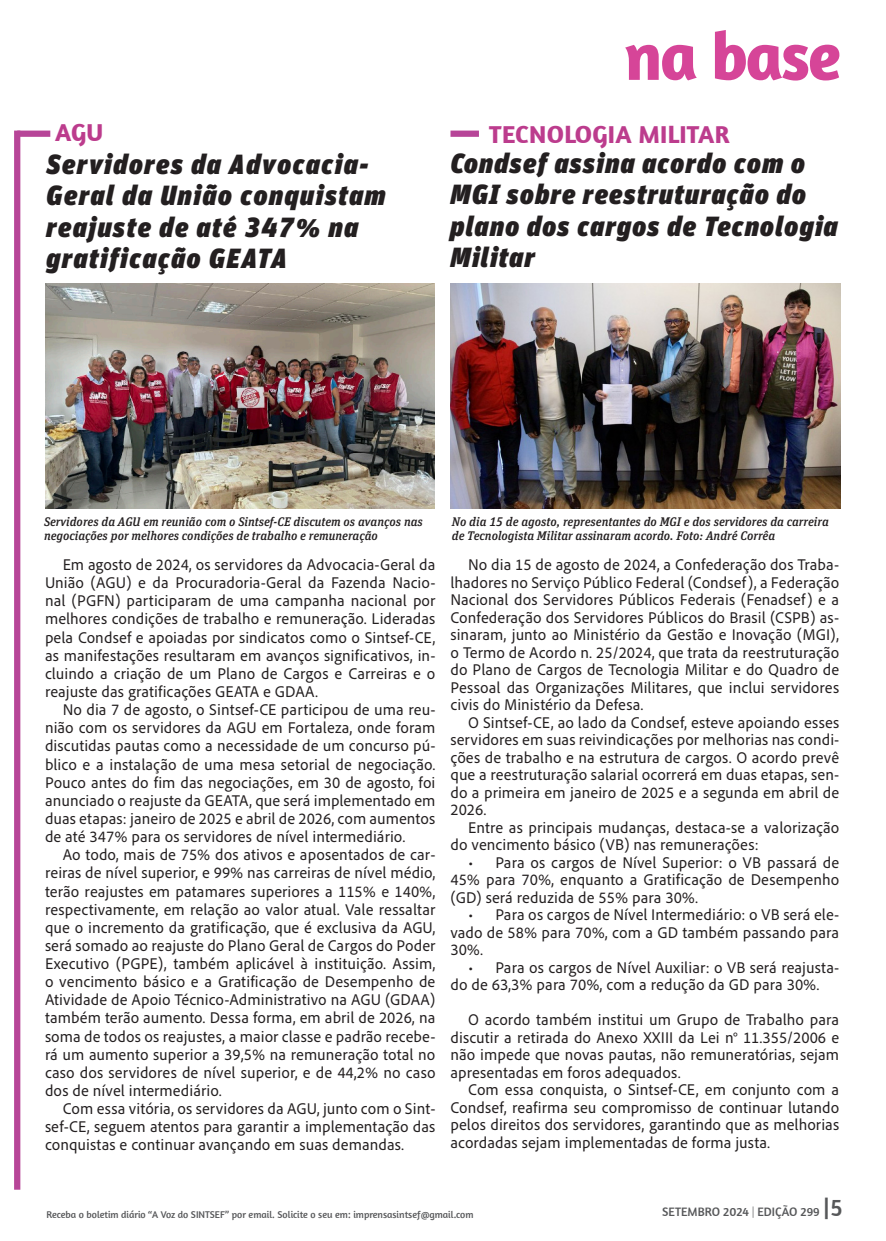
<style>
.page{position:relative;width:886px;height:1241px;background:#fff}
.page>*{position:absolute;margin:0;border:0;box-sizing:border-box;transform-origin:0 0}
.cabeça_de_página{font:700 68.75px "Amaranth";letter-spacing:-.03em;color:#d64598}
.t1{font:italic 900 27.75px/31.2px "FF Unit Pro";letter-spacing:.05em;color:#231f20}
.t2{font:700 25px "Amaranth";letter-spacing:.01em;color:#bc3c8d}
.t3{font:16.25px/18.1px "Adobe Clean UX";color:#231f20;text-align:justify}
.t4{font:italic 500 12.5px/13.8px "FF Unit Slab Pro";color:#231f20}
.t5{font:12.5px "Amaranth";color:#57585a}
.t6{font:10px "Amaranth";color:#57585a}
.s1{font-family:"Unit Pro";font-weight:300}
.s2{font-size:25px}
</style>
<div class="page">
<div style="left:17px;top:130px;width:33px;height:7px;background:#b74598"></div>
<div style="left:450px;top:130px;width:29px;height:7px;background:#b74598"></div>
<img style="left:45px;top:284px;width:390px;height:224px">
<div style="left:14px;top:130px;width:6px;height:1059px;background:#b74598"></div>
<img style="left:450px;top:284px;width:391px;height:224px">
<p class="cabeça_de_página" style="left:624px;top:13px;width:218px">na base</p>
<p class="t2" style="left:55px;top:116px;width:50px">AGU</p>
<p class="t2" style="left:489px;top:119px;width:242px">TECNOLOGIA MILITAR</p>
<p class="t1" style="left:47px;top:147px;width:340px">Servidores da Advocacia-<br>Geral da União conquistam reajuste de até 347% na gratificação GEATA</p>
<p class="t1" style="left:450px;top:146px;width:389px">Condsef assina acordo com o<br>MGI sobre reestruturação do plano dos cargos de Tecnologia<br>Militar</p>
<p class="t4" style="left:44px;top:514px;width:380px">Servidores da AGU em reunião com o Sintsef-CE discutem os avanços nas negociações por melhores condições de trabalho e remuneração</p>
<p class="t3" style="left:45px;top:555px;width:392px;text-indent:18px">Em agosto de 2024, os servidores da Advocacia-Geral da União (AGU) e da Procuradoria-Geral da Fazenda Nacio&shy;nal (PGFN) participaram de uma campanha nacional por melhores condições de trabalho e remuneração. Lideradas pela Condsef e apoiadas por sindicatos como o Sintsef-CE, as manifestações resultaram em avanços significativos, in&shy;cluindo a criação de um Plano de Cargos e Carreiras e o reajuste das gratificações GEATA e GDAA.</p>
<p class="t3" style="left:45px;top:700px;width:392px;text-indent:18px">No dia 7 de agosto, o Sintsef-CE participou de uma reu&shy;nião com os servidores da AGU em Fortaleza, onde foram discutidas pautas como a necessidade de um concurso pú&shy;blico e a instalação de uma mesa setorial de negociação.<br>Pouco antes do fim das negociações, em 30 de agosto, foi anunciado o reajuste da GEATA, que será implementado em duas etapas: janeiro de 2025 e abril de 2026, com aumentos de até 347% para os servidores de nível intermediário.</p>
<p class="t3" style="left:45px;top:845px;width:392px;text-indent:18px">Ao todo, mais de 75% dos ativos e aposentados de car&shy;reiras de nível superior, e 99% nas carreiras de nível médio, terão reajustes em patamares superiores a 115% e 140%, respectivamente, em relação ao valor atual. Vale ressaltar que o incremento da gratificação, que é exclusiva da AGU, será somado ao reajuste do Plano Geral de Cargos do Poder Executivo (PGPE), também aplicável à instituição. Assim, o vencimento básico e a Gratificação de Desempenho de Atividade de Apoio Técnico-Administrativo na AGU (GDAA) também terão aumento. Dessa forma, em abril de 2026, na soma de todos os reajustes, a maior classe e padrão recebe&shy;rá um aumento superior a 39,5% na remuneração total no caso dos servidores de nível superior, e de 44,2% no caso dos de nível intermediário.</p>
<p class="t3" style="left:45px;top:1098px;width:392px;text-indent:18px">Com essa vitória, os servidores da AGU, junto com o Sint&shy;sef-CE, seguem atentos para garantir a implementação das conquistas e continuar avançando em suas demandas.</p>
<p class="t4" style="left:452px;top:514px;width:378px">No dia 15 de agosto, representantes do MGI e dos servidores da carreira de Tecnologista Militar assinaram acordo. Foto: André Corrêa</p>
<p class="t3" style="left:450px;top:555px;width:390px;line-height:17.5px;text-indent:18px">No dia 15 de agosto de 2024, a Confederação dos Traba&shy;lhadores no Serviço Público Federal (Condsef), a Federação Nacional dos Servidores Públicos Federais (Fenadsef) e a Confederação dos Servidores Públicos do Brasil (CSPB) as&shy;sinaram, junto ao Ministério da Gestão e Inovação (MGI), o Termo de Acordo n. 25/2024, que trata da reestruturação do Plano de Cargos de Tecnologia Militar e do Quadro de Pessoal das Organizações Militares, que inclui servidores civis do Ministério da Defesa.</p>
<p class="t3" style="left:450px;top:713px;width:390px;line-height:17.5px;text-indent:18px">O Sintsef-CE, ao lado da Condsef, esteve apoiando esses servidores em suas reivindicações por melhorias nas condi&shy;ções de trabalho e na estrutura de cargos. O acordo prevê que a reestruturação salarial ocorrerá em duas etapas, sen&shy;do a primeira em janeiro de 2025 e a segunda em abril de 2026.</p>
<p class="t3" style="left:450px;top:818px;width:390px;line-height:17.5px;text-indent:18px">Entre as principais mudanças, destaca-se a valorização do vencimento básico (VB) nas remunerações:</p>
<p class="t3" style="left:450px;top:853px;width:390px;line-height:17.5px;text-indent:18px">• Para os cargos de Nível Superior: o VB passará de 45% para 70%, enquanto a Gratificação de Desempenho (GD) será reduzida de 55% para 30%.</p>
<p class="t3" style="left:450px;top:905px;width:390px;line-height:17.5px;text-indent:18px">• Para os cargos de Nível Intermediário: o VB será ele&shy;vado de 58% para 70%, com a GD também passando para 30%.</p>
<p class="t3" style="left:450px;top:958px;width:390px;line-height:17.5px;text-indent:18px">• Para os cargos de Nível Auxiliar: o VB será reajusta&shy;do de 63,3% para 70%, com a redução da GD para 30%.</p>
<p class="t3" style="left:450px;top:1010px;width:390px;line-height:17.5px;text-indent:18px">O acordo também institui um Grupo de Trabalho para discutir a retirada do Anexo XXIII da Lei n° 11.355/2006 e não impede que novas pautas, não remuneratórias, sejam apresentadas em foros adequados.</p>
<p class="t3" style="left:450px;top:1080px;width:390px;line-height:17.5px;text-indent:18px">Com essa conquista, o Sintsef-CE, em conjunto com a Condsef, reafirma seu compromisso de continuar lutando pelos direitos dos servidores, garantindo que as melhorias acordadas sejam implementadas de forma justa.</p>
<p class="t6" style="left:47px;top:1207px;width:428px">Receba o boletim diário “A Voz do SINTSEF” por email. Solicite o seu em: imprensasintsef@gmail.com</p>
<p class="t5" style="left:662px;top:1204px;width:182px">SETEMBRO 2024 <span class="s1">|</span> EDIÇÃO 299 <span class="s2">|5</span></p>
</div>
